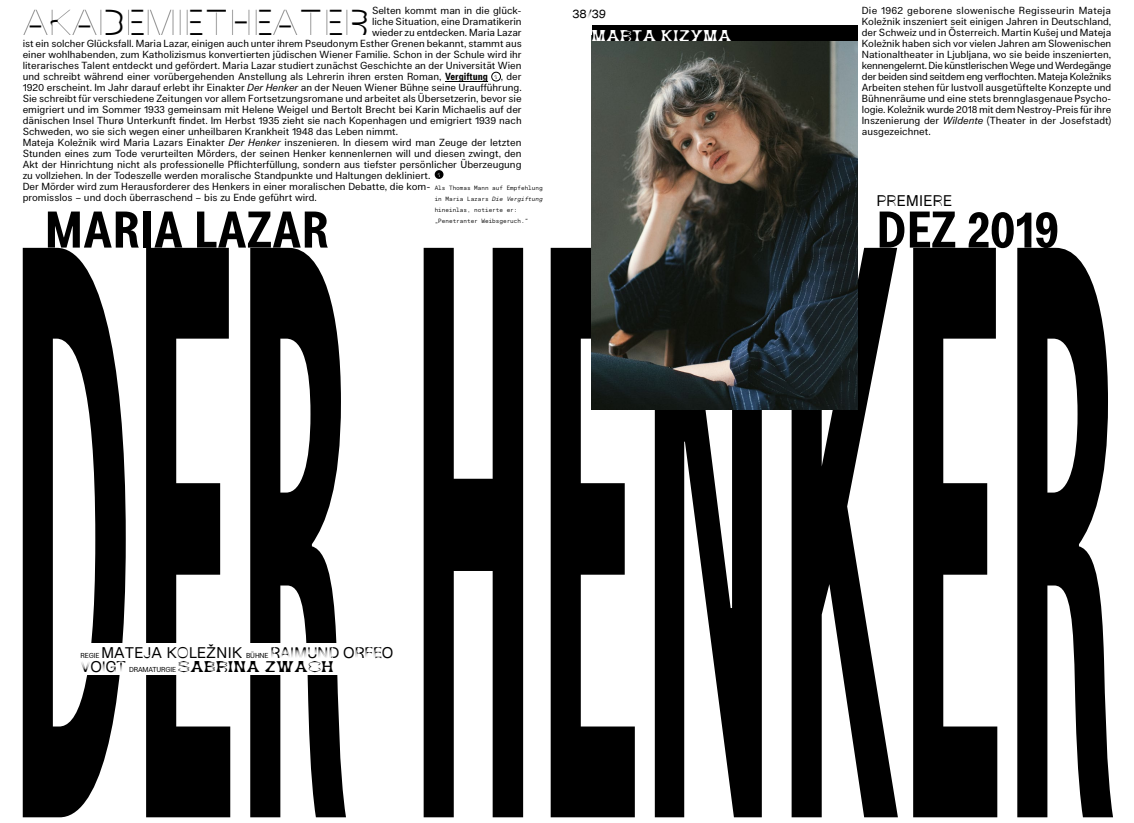
<style>
.page{position:relative;width:1134px;height:823px;background:#fff}
.page>*{position:absolute;margin:0;border:0;box-sizing:border-box;transform-origin:0 0}
.t1{font:725.6px "Lars Burgtheater Bold Condensed Verzerrt";color:#000;scale:.5 1}
.t2{font:700 condensed 50px "Lars";color:#000}
.t3{font:35px "Phase GGX 100 35 59";color:#000}
.t4{font:15px "Phase CGX 0 77 0";color:#000}
.t5{font:15px "Phase FGX 100 79 100";color:#000}
.t6{font:15px "Phase FGX 100 79 100";color:#fff}
.t7{font:12px "Phase DGX 6 79 48";color:#000}
.t8{font:10px/11px "Lars";color:#000;text-align:justify}
.t9{font:6.5px "Phase DGX 6 79 48";color:#fff}
.t10{font:6px/11px "Lars Mono";color:#000}
.s1{font-weight:700;font-stretch:condensed}
.s2{font-family:"Phase DGX 6 79 48";font-size:6.5px}
.s3{font-style:italic}
.s4{color:#fff}
.s5{font-family:"Lars";font-size:7px}
.s6{font-family:"Phase DGX 6 79 48"}
</style>
<div class="page">
<hr style="left:445px;top:81px;width:43px;height:1px;background:#000">
<div style="left:491px;top:72px;width:10px;height:9px;border:1px solid #000;border-radius:50%"></div>
<div style="left:435px;top:170px;width:8px;height:9px;background:#000;border-radius:50%"></div>
<img style="left:592px;top:41px;width:265px;height:368px">
<div style="left:592px;top:26px;width:265px;height:15px;background:#000"></div>
<p class="t8" style="left:372px;top:5px;width:151px">Selten kommt man in die glück-</p>
<p class="t8" style="left:372px;top:16px;width:151px">liche Situation, eine Dramatikerin</p>
<p class="t8" style="left:372px;top:27px;width:151px">wieder zu entdecken. Maria Lazar</p>
<p class="t8" style="left:23px;top:38px;width:501px">ist ein solcher Glücksfall. Maria Lazar, einigen auch unter ihrem Pseudonym Esther Grenen bekannt, stammt aus</p>
<p class="t8" style="left:23px;top:49px;width:500px">einer wohlhabenden, zum Katholizismus konvertierten jüdischen Wiener Familie. Schon in der Schule wird ihr</p>
<p class="t8" style="left:23px;top:60px;width:500px">literarisches Talent entdeckt und gefördert. Maria Lazar studiert zunächst Geschichte an der Universität Wien</p>
<p class="t8" style="left:23px;top:71px;width:500px">und schreibt während einer vorübergehenden Anstellung als Lehrerin ihren ersten Roman, <span class="s1">Vergiftung</span> <span class="s2">1</span> , der</p>
<p class="t8" style="left:23px;top:82px;width:500px">1920 erscheint. Im Jahr darauf erlebt ihr Einakter <span class="s3">Der Henker</span> an der Neuen Wiener Bühne seine Uraufführung.</p>
<p class="t8" style="left:23px;top:93px;width:500px">Sie schreibt für verschiedene Zeitungen vor allem Fortsetzungsromane und arbeitet als Übersetzerin, bevor sie</p>
<p class="t8" style="left:23px;top:104px;width:500px">emigriert und im Sommer 1933 gemeinsam mit Helene Weigel und Bertolt Brecht bei Karin Michaelis auf der</p>
<p class="t8" style="left:23px;top:115px;width:500px">dänischen Insel Thurø Unterkunft findet. Im Herbst 1935 zieht sie nach Kopenhagen und emigriert 1939 nach</p>
<p class="t8" style="left:23px;top:126px;width:377px">Schweden, wo sie sich wegen einer unheilbaren Krankheit 1948 das Leben nimmt.</p>
<p class="t8" style="left:23px;top:137px;width:500px">Mateja Koležnik wird Maria Lazars Einakter <span class="s3">Der Henker</span> inszenieren. In diesem wird man Zeuge der letzten</p>
<p class="t8" style="left:23px;top:148px;width:500px">Stunden eines zum Tode verurteilten Mörders, der seinen Henker kennenlernen will und diesen zwingt, den</p>
<p class="t8" style="left:23px;top:159px;width:500px">Akt der Hinrichtung nicht als professionelle Pflichterfüllung, sondern aus tiefster persönlicher Überzeugung</p>
<p class="t8" style="left:23px;top:170px;width:409px">zu vollziehen. In der Todeszelle werden moralische Standpunkte und Haltungen dekliniert.</p>
<p class="t8" style="left:23px;top:181px;width:409px">Der Mörder wird zum Herausforderer des Henkers in einer moralischen Debatte, die kom-</p>
<p class="t8" style="left:23px;top:192px;width:296px">promisslos – und doch überraschend – bis zu Ende geführt wird.</p>
<p class="t8" style="left:862px;top:5px;width:251px">Die 1962 geborene slowenische Regisseurin Mateja Koležnik inszeniert seit einigen Jahren in Deutschland, der Schweiz und in Österreich. Martin Kušej und Mateja Koležnik haben sich vor vielen Jahren am Slowenischen Nationaltheater in Ljubljana, wo sie beide inszenierten, kennengelernt. Die künstlerischen Wege und Werdegänge der beiden sind seitdem eng verflochten. Mateja Koležniks Arbeiten stehen für lustvoll ausgetüftelte Konzepte und Bühnenräume und eine stets brennglasgenaue Psycho&shy;logie. Koležnik wurde 2018 mit dem Nestroy-Preis für ihre Inszenierung der <span class="s3">Wildente</span> (Theater in der Josefstadt) ausgezeichnet.</p>
<p class="t7" style="left:573px;top:4px;width:35px">38<span class="s4">9</span>/39</p>
<h3 class="t3" style="left:23px;top:-5px;width:348px">AKADEMIETHEATER</h3>
<h3 class="t6" style="left:592px;top:24px;width:141px">MARTA KIZYMA</h3>
<p class="t9" style="left:438px;top:169px;width:4px">1</p>
<p class="t10" style="left:435px;top:182px;width:109px">Als Thomas Mann auf Empfehlung in Maria Lazars <span class="s3">Die Vergiftung </span>hineinlas, notierte er: „Penetranter Weibsgeruch.“</p>
<h3 class="t4" style="left:876px;top:189px;width:77px">PREMIERE</h3>
<h2 class="t2" style="left:45px;top:199px;width:286px">MARIA LAZAR</h2>
<h2 class="t2" style="left:876px;top:199px;width:184px">DEZ 2019</h2>
<h1 class="t1" style="left:8px;top:57px;width:2219px">DER HENKER</h1>
<h3 class="t4" style="left:81px;top:641px;width:314px"><span class="s5">REGIE</span> MATEJA KOLEŽNIK <span class="s5">BÜHNE</span> <span class="s6">RAIMUND ORFEO</span></h3>
<h3 class="t5" style="left:81px;top:655px;width:255px"><span class="s6">VOIGT</span> <span class="s5">DRAMATURGIE</span> SABRINA ZWACH</h3>
</div>
